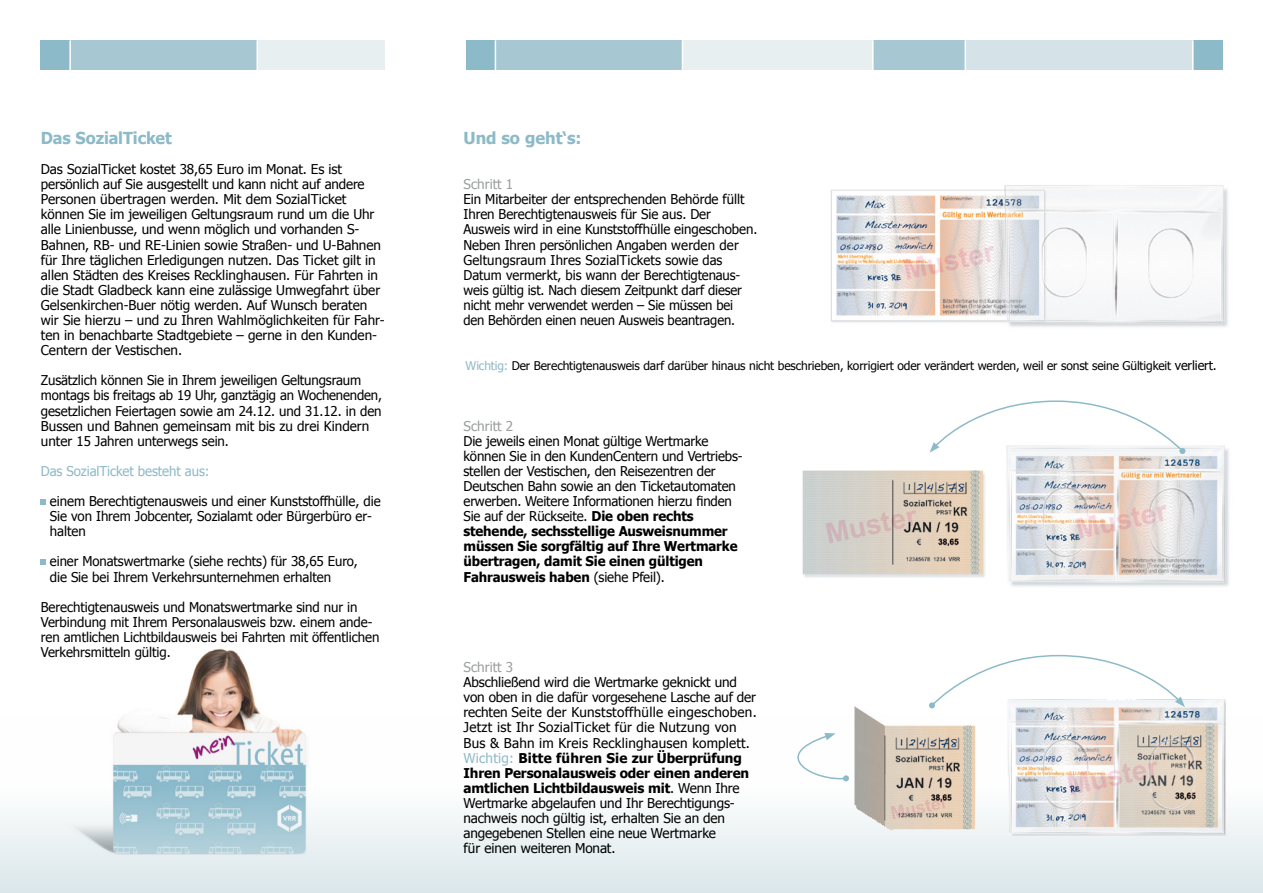
<style>
.page{position:relative;width:1263px;height:893px;background:#fff}
.page>*{position:absolute;margin:0;border:0;box-sizing:border-box;transform-origin:0 0}
.t1{font:700 16.5px "Tahoma";color:#8dbac8}
.t2{font:13.5px/15.1px "Tahoma";letter-spacing:-.005em;color:#000}
.t3{font:13.5px "Tahoma";letter-spacing:-.005em;color:#8dbac8}
.t4{font:13.5px "Tahoma";color:#9c9e9f}
.t5{font:12px "Tahoma";letter-spacing:-.01em;color:#000}
.s1{color:#8dbac8}
.s2{font-size:12.75px}
.s3{font-weight:700}
</style>
<div class="page">
<img style="left:176px;top:648px;width:85px;height:66px">
<svg style="left:0;top:714px;width:1263px;height:179px"></svg>
<div style="left:40px;top:40px;width:30px;height:30px;background:#8dbac8"></div>
<div style="left:70px;top:40px;width:187px;height:30px;background:#a7c8d3"></div>
<div style="left:257px;top:40px;width:128px;height:30px;background:#e7eff1"></div>
<hr style="left:69px;top:40px;width:2px;height:30px;background:#fff">
<hr style="left:256px;top:40px;width:2px;height:30px;background:#fff">
<svg style="left:41px;top:499px;width:5px;height:6px"></svg>
<svg style="left:41px;top:560px;width:5px;height:5px"></svg>
<svg style="left:40px;top:772px;width:12px;height:1px"></svg>
<div style="left:466px;top:40px;width:29px;height:30px;background:#8dbac8"></div>
<div style="left:495px;top:40px;width:187px;height:30px;background:#a7c8d3"></div>
<div style="left:682px;top:40px;width:170px;height:30px;background:#e7eff1"></div>
<hr style="left:495px;top:40px;width:1px;height:30px;background:#fff">
<hr style="left:682px;top:40px;width:1px;height:30px;background:#fff">
<div style="left:851px;top:40px;width:22px;height:30px;background:#e7eff1"></div>
<div style="left:873px;top:40px;width:92px;height:30px;background:#a7c8d3"></div>
<div style="left:965px;top:40px;width:228px;height:30px;background:#d5e3e8"></div>
<div style="left:1193px;top:40px;width:29px;height:30px;background:#8dbac8"></div>
<hr style="left:872px;top:40px;width:1px;height:30px;background:#fff">
<hr style="left:964px;top:40px;width:2px;height:30px;background:#fff">
<hr style="left:1192px;top:40px;width:1px;height:30px;background:#fff">
<img style="left:831px;top:185px;width:397px;height:142px">
<img style="left:802px;top:445px;width:427px;height:142px">
<svg style="left:929px;top:400px;width:256px;height:54px"></svg>
<img style="left:854px;top:699px;width:372px;height:137px">
<svg style="left:766px;top:733px;width:83px;height:49px"></svg>
<svg style="left:929px;top:654px;width:256px;height:54px"></svg>
<p class="t1" style="left:41px;top:126px;width:133px">Das SozialTicket</p>
<p class="t2" style="left:41px;top:161px;width:345px">Das SozialTicket kostet 38,65 Euro im Monat. Es ist persönlich auf Sie ausgestellt und kann nicht auf andere Personen übertragen werden. Mit dem SozialTicket können Sie im jeweiligen Geltungsraum rund um die Uhr alle Linienbusse, und wenn möglich und vorhanden S-Bahnen, RB- und RE-Linien sowie Straßen- und U-Bahnen für Ihre täglichen Erledigungen nutzen. Das Ticket gilt in allen Städten des Kreises Recklinghausen. Für Fahrten in die Stadt Gladbeck kann eine zulässige Umwegfahrt über Gelsenkirchen-Buer nötig werden. Auf Wunsch beraten wir Sie hierzu – und zu Ihren Wahlmöglichkeiten für Fahr&shy;ten in benachbarte Stadtgebiete – gerne in den Kunden-Centern der Vestischen.</p>
<p class="t2" style="left:41px;top:372px;width:343px">Zusätzlich können Sie in Ihrem jeweiligen Geltungsraum montags bis freitags ab 19 Uhr, ganztägig an Wochenenden, gesetzlichen Feiertagen sowie am 24.12. und 31.12. in den Bussen und Bahnen gemeinsam mit bis zu drei Kindern unter 15 Jahren unterwegs sein.</p>
<p class="t3" style="left:41px;top:462px;width:170px">Das SozialTicket besteht aus:</p>
<p class="t2" style="left:50px;top:493px;width:332px">einem Berechtigtenausweis und einer Kunststoffhülle, die<br>Sie von Ihrem Jobcenter, Sozialamt oder Bürgerbüro er&shy;halten</p>
<p class="t2" style="left:50px;top:553px;width:309px">einer Monatswertmarke (siehe rechts) für 38,65 Euro, die Sie bei Ihrem Verkehrsunternehmen erhalten</p>
<p class="t2" style="left:41px;top:599px;width:340px">Berechtigtenausweis und Monatswertmarke sind nur in Verbindung mit Ihrem Personalausweis bzw. einem ande&shy;ren amtlichen Lichtbildausweis bei Fahrten mit öffentlichen Verkehrsmitteln gültig.</p>
<p class="t1" style="left:463px;top:126px;width:120px">Und so geht‘s:</p>
<p class="t4" style="left:463px;top:175px;width:51px">Schritt 1</p>
<p class="t2" style="left:463px;top:191px;width:295px">Ein Mitarbeiter der entsprechenden Behörde füllt Ihren Berechtigtenausweis für Sie aus. Der Ausweis wird in eine Kunststoffhülle eingeschoben.<br>Neben Ihren persönlichen Angaben werden der Geltungsraum Ihres SozialTickets sowie das Datum vermerkt, bis wann der Berechtigtenaus&shy;weis gültig ist. Nach diesem Zeitpunkt darf dieser nicht mehr verwendet werden – Sie müssen bei den Behörden einen neuen Ausweis beantragen.</p>
<p class="t5" style="left:466px;top:358px;width:753px"><span class="s1">Wichtig:</span> Der Berechtigtenausweis darf darüber hinaus nicht beschrieben, korrigiert oder verändert werden, weil er sonst seine Gültigkeit <span class="s2">verliert.</span></p>
<p class="t4" style="left:463px;top:417px;width:51px">Schritt 2</p>
<p class="t2" style="left:463px;top:433px;width:281px">Die jeweils einen Monat gültige Wertmarke können Sie in den KundenCentern und Vertriebs&shy;stellen der Vestischen, den Reisezentren der Deutschen Bahn sowie an den Ticketautomaten erwerben. Weitere Informationen hierzu finden Sie auf der Rückseite. <span class="s3">Die oben rechts stehende, sechsstellige Ausweisnummer müssen Sie sorgfältig auf Ihre Wertmarke übertragen, damit Sie einen gültigen Fahrausweis haben</span> (siehe Pfeil).</p>
<p class="t4" style="left:463px;top:658px;width:51px">Schritt 3</p>
<p class="t2" style="left:463px;top:674px;width:295px">Abschließend wird die Wertmarke geknickt und von oben in die dafür vorgesehene Lasche auf der rechten Seite der Kunststoffhülle eingeschoben.<br>Jetzt ist Ihr SozialTicket für die Nutzung von Bus &amp; Bahn im Kreis Recklinghausen komplett.<br><span class="s1">Wichtig:</span> <span class="s3">Bitte führen Sie zur Überprüfung Ihren Personalausweis oder einen anderen amtlichen Lichtbildausweis mit</span>. Wenn Ihre Wertmarke abgelaufen und Ihr Berechtigungs&shy;nachweis noch gültig ist, erhalten Sie an den angegebenen Stellen eine neue Wertmarke<br>für einen weiteren Monat.</p>
</div>
